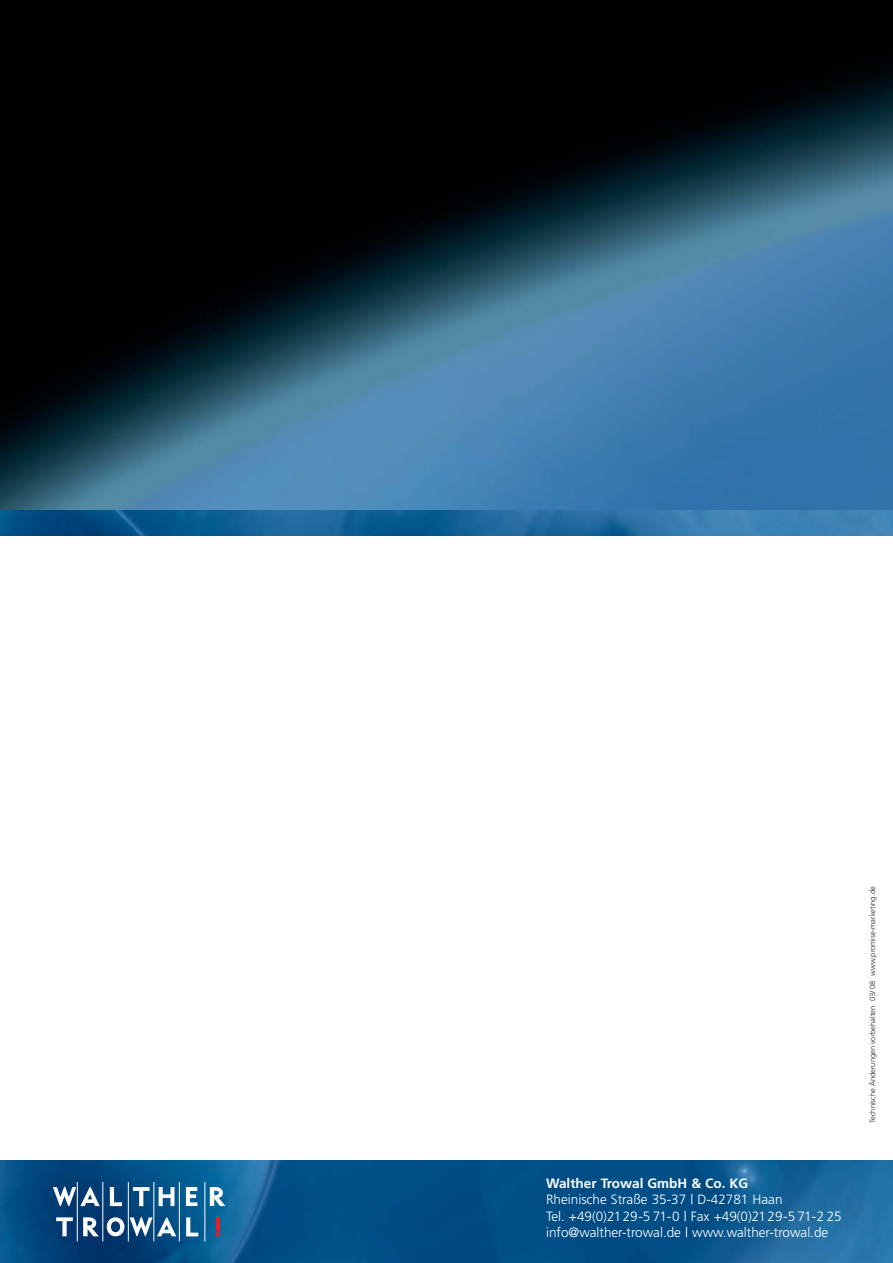
<style>
.page{position:relative;width:893px;height:1263px;background:#fff}
.page>*{position:absolute;margin:0;border:0;box-sizing:border-box;transform-origin:0 0}
.t1{font:300 13.5px/16.5px "Frutiger";color:#fff}
.t2{font:700 13.5px "Frutiger";color:#fff}
.t3{font:300 7.5px "Frutiger";color:#231f20}
</style>
<div class="page">
<img style="left:0;top:1161px;width:892px;height:102px">
<hr style="left:216px;top:1217px;width:3px;height:14px;background:#ed1c24">
<svg style="left:215px;top:1232px;width:5px;height:4px"></svg>
<svg style="left:110px;top:1187px;width:12px;height:19px"></svg>
<svg style="left:133px;top:1187px;width:17px;height:19px"></svg>
<svg style="left:159px;top:1187px;width:15px;height:19px"></svg>
<svg style="left:186px;top:1187px;width:11px;height:19px"></svg>
<svg style="left:53px;top:1187px;width:47px;height:19px"></svg>
<svg style="left:56px;top:1217px;width:17px;height:19px"></svg>
<svg style="left:210px;top:1187px;width:15px;height:19px"></svg>
<svg style="left:83px;top:1217px;width:16px;height:19px"></svg>
<svg style="left:107px;top:1217px;width:17px;height:19px"></svg>
<svg style="left:130px;top:1217px;width:46px;height:19px"></svg>
<svg style="left:186px;top:1217px;width:12px;height:19px"></svg>
<hr style="left:77px;top:1182px;width:1px;height:59px;background:#fff">
<hr style="left:103px;top:1182px;width:1px;height:59px;background:#fff">
<hr style="left:128px;top:1182px;width:1px;height:59px;background:#fff">
<hr style="left:154px;top:1182px;width:1px;height:59px;background:#fff">
<hr style="left:179px;top:1182px;width:1px;height:59px;background:#fff">
<hr style="left:205px;top:1182px;width:1px;height:59px;background:#fff">
<img style="left:0;top:0;width:892px;height:510px">
<svg style="left:0;top:510px;width:892px;height:26px;background:#1c679c"></svg>
<p class="t2" style="left:546px;top:1178px;width:204px">Walther Trowal GmbH &amp; Co. KG</p>
<p class="t1" style="left:546px;top:1192px;width:297px">Rheinische Straße 35-37 | D-42781 Haan<br>Tel. +49(0)2129-5 71-0 | Fax +49(0)2129-5 71-2 25 info@walther-trowal.de | www.walther-trowal.de</p>
<p class="t3" style="left:869px;top:1123px;width:238px;rotate:-90deg">Technische Änderungen vorbehalten 03/ 08 www.promise-marketing.de</p>
</div>
